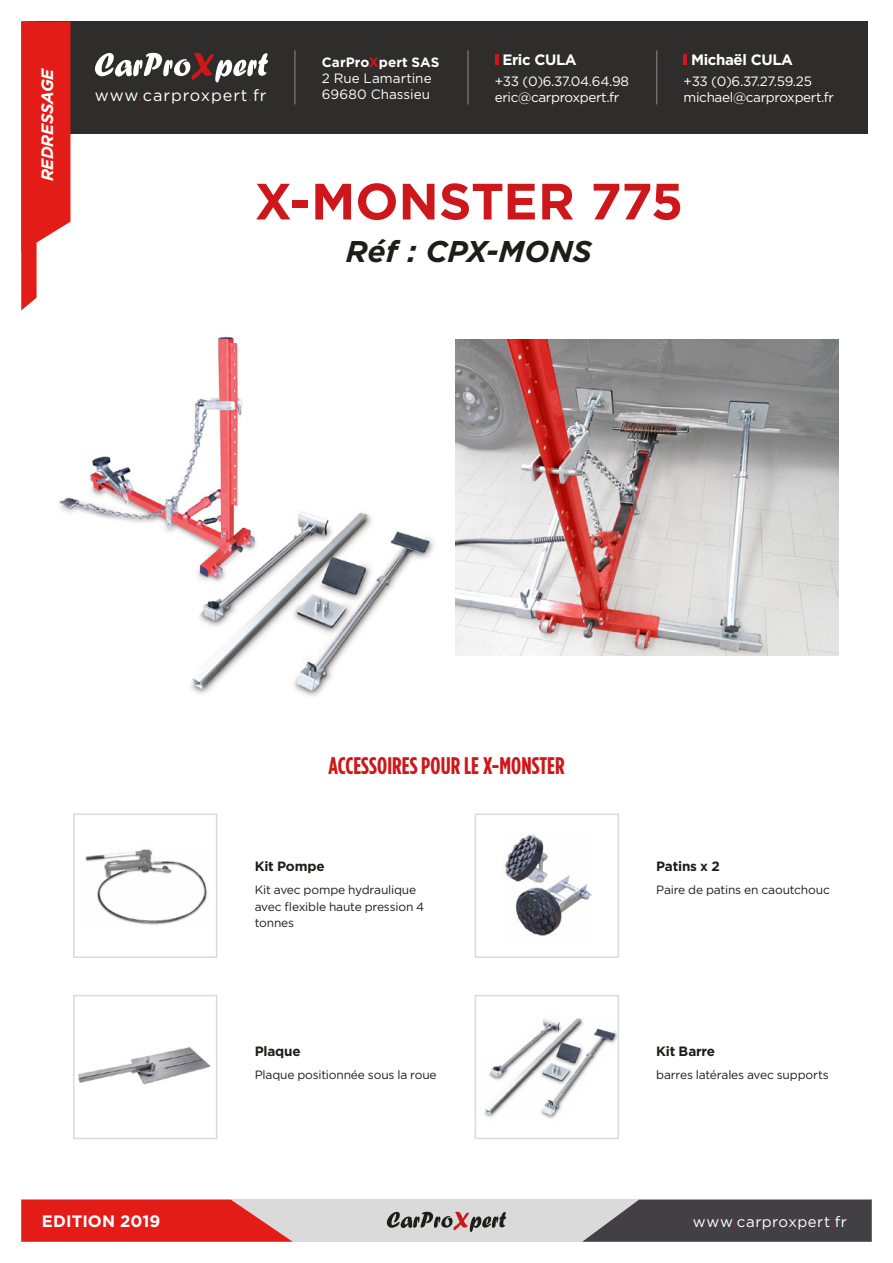
<style>
.page{position:relative;width:893px;height:1263px;background:#fff}
.page>*{position:absolute;margin:0;border:0;box-sizing:border-box;transform-origin:0 0}
.t1{font:700 51px "Gotham";letter-spacing:-.005em;color:#cd171a}
.t2{font:italic 700 30px "Gotham";color:#1d1d1b}
.t3{font:700 24px "Gotham Condensed";color:#cd171a}
.t4{font:700 16.5px "Gotham";letter-spacing:.005em;color:#fff}
.t5{font:italic 700 16.5px "Gotham";letter-spacing:-.025em;color:#fff}
.t6{font:16.2px "Gotham";letter-spacing:.055em;color:#fff}
.t7{font:700 15px "Gotham";letter-spacing:-.025em;color:#fff}
.t8{font:15px "Gotham";letter-spacing:.035em;color:#fff}
.t9{font:13.5px/16.4px "Gotham";letter-spacing:-.025em;color:#fff}
.t10{font:13.5px/16.4px "Gotham";letter-spacing:.005em;color:#fff}
.t11{font:700 13.5px "Gotham";letter-spacing:-.015em;color:#1d1d1b}
.t12{font:12px/16.5px "Gotham";letter-spacing:-.015em;color:#1d1d1b}
.s1{font-weight:700}
.s2{font-weight:700;color:#cd171a}
.s3{color:#cd171a}
</style>
<div class="page">
<div style="left:26px;top:21px;width:841px;height:112px;background:#2e2d2c"></div>
<div style="left:21px;top:1199px;width:851px;height:43px;background:#dadada"></div>
<svg style="left:582px;top:1199px;width:290px;height:43px;background:#535255"></svg>
<svg style="left:21px;top:1199px;width:272px;height:43px;background:#e23531"></svg>
<svg style="left:21px;top:21px;width:49px;height:289px"></svg>
<img style="left:59px;top:336px;width:375px;height:361px">
<img style="left:455px;top:340px;width:384px;height:316px">
<img style="left:85px;top:849px;width:122px;height:76px">
<div style="left:73px;top:813px;width:144px;height:145px;border:2px solid #dadada"></div>
<img style="left:78px;top:1047px;width:133px;height:38px">
<div style="left:73px;top:995px;width:144px;height:144px;border:2px solid #dadada"></div>
<img style="left:505px;top:832px;width:86px;height:104px">
<div style="left:475px;top:813px;width:144px;height:145px;border:2px solid #dadada"></div>
<img style="left:484px;top:1018px;width:132px;height:101px">
<div style="left:475px;top:995px;width:144px;height:144px;border:2px solid #dadada"></div>
<hr style="left:495px;top:55px;width:4px;height:10px;background:#cd171a">
<svg style="left:684px;top:55px;width:3px;height:10px"></svg>
<svg style="left:95px;top:53px;width:173px;height:29px"></svg>
<hr style="left:467px;top:50px;width:2px;height:54px;background:#70706f">
<hr style="left:294px;top:50px;width:2px;height:54px;background:#70706f">
<hr style="left:656px;top:50px;width:1px;height:54px;background:#70706f">
<svg style="left:387px;top:1212px;width:119px;height:20px"></svg>
<h3 class="t5" style="left:36px;top:181px;width:115px;rotate:-90deg">REDRESSAGE</h3>
<p class="t10" style="left:322px;top:53px;width:119px"><span class="s1">CarPro</span><span class="s2">X</span><span class="s1">pert SAS<br></span>2 Rue Lamartine<br>69680 Chassieu</p>
<p class="t7" style="left:502px;top:50px;width:76px">Eric CULA</p>
<p class="t7" style="left:691px;top:50px;width:103px">Michaël CULA</p>
<p class="t9" style="left:684px;top:72px;width:130px">+33 (0)6.37.27.59.25</p>
<p class="t9" style="left:495px;top:72px;width:136px">+33 (0)6.37.04.64.98 eric@carproxpert.fr</p>
<h3 class="t6" style="left:95px;top:85px;width:173px">www<span class="s3">.</span>carproxpert<span class="s3">.</span>fr</h3>
<p class="t9" style="left:684px;top:89px;width:152px">michael@carproxpert.fr</p>
<h1 class="t1" style="left:255px;top:168px;width:430px">X-MONSTER 775</h1>
<h2 class="t2" style="left:346px;top:231px;width:248px">Réf : CPX-MONS</h2>
<h3 class="t3" style="left:328px;top:752px;width:238px">ACCESSOIRES POUR LE X-MONSTER</h3>
<p class="t11" style="left:255px;top:857px;width:71px">Kit Pompe</p>
<p class="t12" style="left:255px;top:881px;width:171px">Kit avec pompe hydraulique avec flexible haute pression 4 tonnes</p>
<p class="t11" style="left:255px;top:1043px;width:47px">Plaque</p>
<p class="t12" style="left:255px;top:1066px;width:183px">Plaque positionnée sous la roue</p>
<p class="t11" style="left:656px;top:857px;width:65px">Patins x 2</p>
<p class="t12" style="left:656px;top:881px;width:175px">Paire de patins en caoutchouc</p>
<p class="t11" style="left:656px;top:1043px;width:60px">Kit Barre</p>
<p class="t12" style="left:656px;top:1066px;width:174px">barres latérales avec supports</p>
<h3 class="t4" style="left:42px;top:1210px;width:120px">EDITION 2019</h3>
<p class="t8" style="left:693px;top:1212px;width:156px">www<span class="s3">.</span>carproxpert<span class="s3">.</span>fr</p>
</div>
